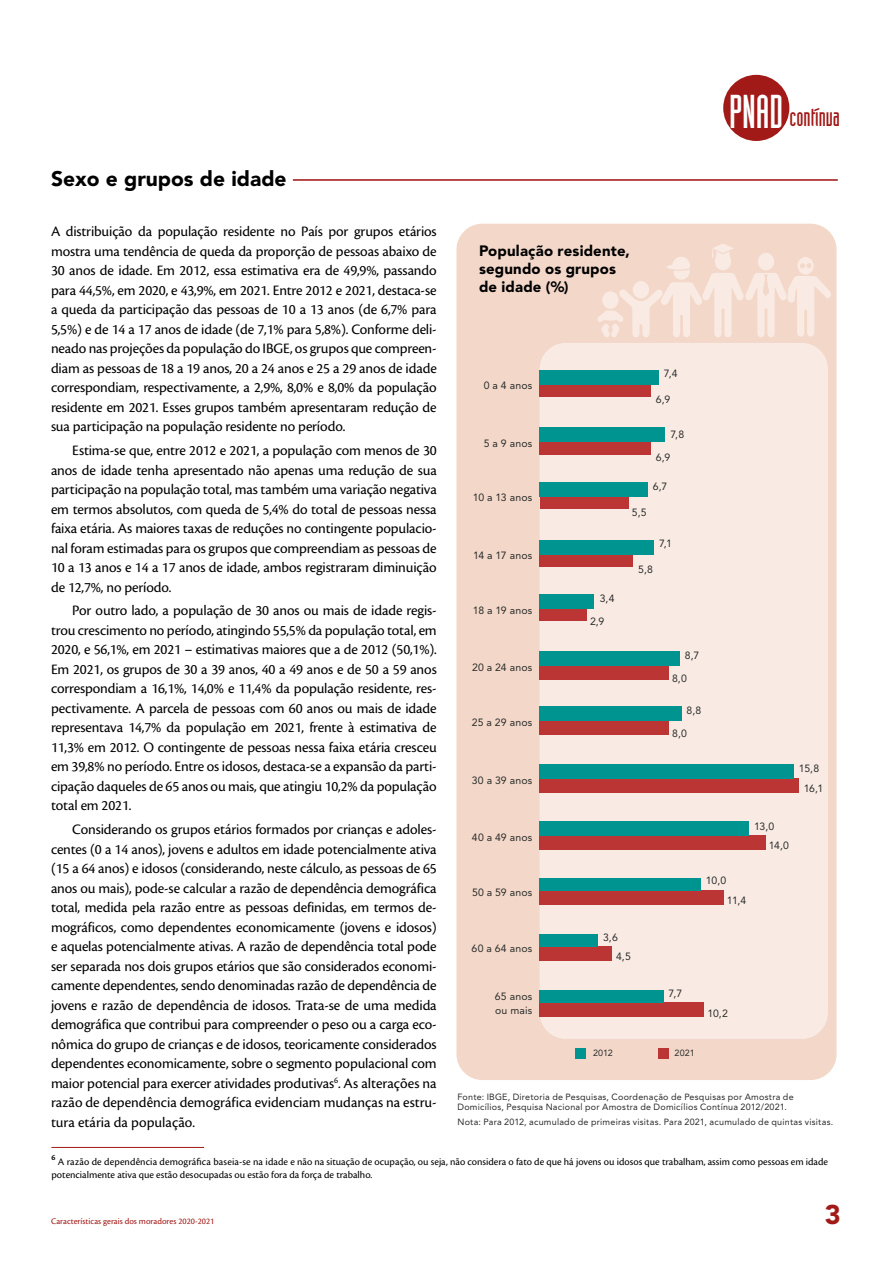
<style>
.page{position:relative;width:893px;height:1263px;background:#fff}
.page>*{position:absolute;margin:0;border:0;box-sizing:border-box;transform-origin:0 0}
.t1{font:900 27px "Avenir LT Std";color:#a11a17}
.t2{font:24px "Industria LT Std Solid";color:#a11a17}
.t3{font:900 21px "Avenir LT Std";color:#000}
.t4{font:15px/19.5px "Cronos Pro";letter-spacing:-.01em;color:#000;text-align:justify}
.t5{font:900 15px/18px "Avenir LT Std";letter-spacing:.01em;color:#000}
.t6{font:10.5px/12.8px "Cronos Pro";color:#000}
.t7{font:10.5px/13.5px "Avenir LT Std";letter-spacing:.02em;color:#292a29}
.t8{font:9px/10.5px "Avenir LT Std";letter-spacing:.025em;color:#292a29}
.t9{font:9px "Cronos Pro";color:#a11a17}
.s1{font-size:46.5px;color:#fff}
</style>
<div class="page">
<div style="left:723px;top:75px;width:66px;height:66px;background:#a11a17;border-radius:50%"></div>
<hr style="left:293px;top:179px;width:545px;height:2px;background:#a11a17">
<div style="left:456px;top:224px;width:380px;height:856px;background:#f3d8c9;border-radius:26px"></div>
<div style="left:540px;top:343px;width:288px;height:696px;background:#f9ebe4;border-radius:26px"></div>
<div style="left:539px;top:384px;width:112px;height:13px;background:#ba3534"></div>
<div style="left:539px;top:370px;width:120px;height:14px;background:#009490"></div>
<div style="left:539px;top:442px;width:112px;height:12px;background:#ba3534"></div>
<div style="left:539px;top:428px;width:126px;height:14px;background:#009490"></div>
<div style="left:539px;top:497px;width:89px;height:12px;background:#ba3534"></div>
<div style="left:539px;top:483px;width:108px;height:14px;background:#009490"></div>
<div style="left:539px;top:554px;width:94px;height:12px;background:#ba3534"></div>
<div style="left:539px;top:540px;width:115px;height:14px;background:#009490"></div>
<div style="left:539px;top:609px;width:47px;height:12px;background:#ba3534"></div>
<div style="left:539px;top:595px;width:55px;height:14px;background:#009490"></div>
<div style="left:539px;top:666px;width:130px;height:14px;background:#ba3534"></div>
<div style="left:539px;top:652px;width:141px;height:14px;background:#009490"></div>
<div style="left:539px;top:721px;width:130px;height:14px;background:#ba3534"></div>
<div style="left:539px;top:707px;width:143px;height:14px;background:#009490"></div>
<div style="left:539px;top:779px;width:260px;height:14px;background:#ba3534"></div>
<div style="left:539px;top:765px;width:255px;height:14px;background:#009490"></div>
<div style="left:539px;top:836px;width:227px;height:14px;background:#ba3534"></div>
<div style="left:539px;top:821px;width:210px;height:15px;background:#009490"></div>
<div style="left:539px;top:890px;width:185px;height:14px;background:#ba3534"></div>
<div style="left:539px;top:878px;width:162px;height:12px;background:#009490"></div>
<div style="left:539px;top:947px;width:73px;height:14px;background:#ba3534"></div>
<div style="left:539px;top:934px;width:59px;height:13px;background:#009490"></div>
<div style="left:539px;top:1003px;width:165px;height:14px;background:#ba3534"></div>
<div style="left:539px;top:990px;width:125px;height:13px;background:#009490"></div>
<div style="left:575px;top:1048px;width:11px;height:11px;background:#009490"></div>
<div style="left:658px;top:1048px;width:11px;height:11px;background:#ba3534"></div>
<svg style="left:597px;top:244px;width:234px;height:93px"></svg>
<hr style="left:51px;top:1147px;width:153px;height:1px;background:#a11a17">
<h3 class="t3" style="left:51px;top:166px;width:237px">Sexo e grupos de idade</h3>
<h2 class="t2" style="left:729px;top:105px;width:112px"><span class="s1">PNAD</span> contínua</h2>
<p class="t4" style="left:51px;top:222px;width:387px">A distribuição da população residente no País por grupos etários mostra uma tendência de queda da proporção de pessoas abaixo de 30 anos de idade. Em 2012, essa estimativa era de 49,9%, passando para 44,5%, em 2020, e 43,9%, em 2021. Entre 2012 e 2021, destaca-se a queda da participação das pessoas de 10 a 13 anos (de 6,7% para 5,5%) e de 14 a 17 anos de idade (de 7,1% para 5,8%). Conforme deli&shy;neado nas projeções da população do IBGE, os grupos que compreen&shy;diam as pessoas de 18 a 19 anos, 20 a 24 anos e 25 a 29 anos de idade correspondiam, respectivamente, a 2,9%, 8,0% e 8,0% da população residente em 2021. Esses grupos também apresentaram redução de sua participação na população residente no período.</p>
<p class="t4" style="left:51px;top:441px;width:387px;text-indent:21px">Estima-se que, entre 2012 e 2021, a população com menos de 30 anos de idade tenha apresentado não apenas uma redução de sua participação na população total, mas também uma variação negativa em termos absolutos, com queda de 5,4% do total de pessoas nessa faixa etária. As maiores taxas de reduções no contingente populacio&shy;nal foram estimadas para os grupos que compreendiam as pessoas de 10 a 13 anos e 14 a 17 anos de idade, ambos registraram diminuição de 12,7%, no período.</p>
<p class="t4" style="left:51px;top:601px;width:387px;text-indent:21px">Por outro lado, a população de 30 anos ou mais de idade regis&shy;trou crescimento no período, atingindo 55,5% da população total, em 2020, e 56,1%, em 2021 – estimativas maiores que a de 2012 (50,1%).<br>Em 2021, os grupos de 30 a 39 anos, 40 a 49 anos e de 50 a 59 anos correspondiam a 16,1%, 14,0% e 11,4% da população residente, res&shy;pectivamente. A parcela de pessoas com 60 anos ou mais de idade representava 14,7% da população em 2021, frente à estimativa de 11,3% em 2012. O contingente de pessoas nessa faixa etária cresceu em 39,8% no período. Entre os idosos, destaca-se a expansão da parti&shy;cipação daqueles de 65 anos ou mais, que atingiu 10,2% da população total em 2021.</p>
<p class="t4" style="left:51px;top:820px;width:387px;text-indent:21px">Considerando os grupos etários formados por crianças e adoles&shy;centes (0 a 14 anos), jovens e adultos em idade potencialmente ativa (15 a 64 anos) e idosos (considerando, neste cálculo, as pessoas de 65 anos ou mais), pode-se calcular a razão de dependência demográfica total, medida pela razão entre as pessoas definidas, em termos de&shy;mográficos, como dependentes economicamente (jovens e idosos) e aquelas potencialmente ativas. A razão de dependência total pode ser separada nos dois grupos etários que são considerados economi&shy;camente dependentes, sendo denominadas razão de dependência de jovens e razão de dependência de idosos. Trata-se de uma medida demográfica que contribui para compreender o peso ou a carga eco&shy;nômica do grupo de crianças e de idosos, teoricamente considerados dependentes economicamente, sobre o segmento populacional com maior potencial para exercer atividades produtivas<sup>6</sup>. As alterações na razão de dependência demográfica evidenciam mudanças na estru&shy;tura etária da população.</p>
<p class="t6" style="left:51px;top:1155px;width:778px"><sup>6</sup> A razão de dependência demográfica baseia-se na idade e não na situação de ocupação, ou seja, não considera o fato de que há jovens ou idosos que trabalham, assim como pessoas em idade potencialmente ativa que estão desocupadas ou estão fora da força de trabalho.</p>
<p class="t5" style="left:479px;top:242px;width:152px">População residente, segundo os grupos de idade (%)</p>
<p class="t7" style="left:664px;top:367px;width:15px">7,4</p>
<p class="t7" style="left:484px;top:379px;width:50px">0 a 4 anos</p>
<p class="t7" style="left:656px;top:393px;width:16px">6,9</p>
<p class="t7" style="left:670px;top:428px;width:15px">7,8</p>
<p class="t7" style="left:484px;top:436px;width:50px">5 a 9 anos</p>
<p class="t7" style="left:656px;top:450px;width:16px">6,9</p>
<p class="t7" style="left:653px;top:479px;width:16px">6,7</p>
<p class="t7" style="left:473px;top:491px;width:61px">10 a 13 anos</p>
<p class="t7" style="left:632px;top:505px;width:16px">5,5</p>
<p class="t7" style="left:659px;top:537px;width:14px">7,1</p>
<p class="t7" style="left:473px;top:549px;width:61px">14 a 17 anos</p>
<p class="t7" style="left:638px;top:563px;width:16px">5,8</p>
<p class="t7" style="left:600px;top:592px;width:16px">3,4</p>
<p class="t7" style="left:473px;top:603px;width:61px">18 a 19 anos</p>
<p class="t7" style="left:590px;top:614px;width:16px">2,9</p>
<p class="t7" style="left:685px;top:649px;width:16px">8,7</p>
<p class="t7" style="left:472px;top:661px;width:62px">20 a 24 anos</p>
<p class="t7" style="left:672px;top:672px;width:16px">8,0</p>
<p class="t7" style="left:686px;top:704px;width:16px">8,8</p>
<p class="t7" style="left:472px;top:716px;width:62px">25 a 29 anos</p>
<p class="t7" style="left:672px;top:727px;width:16px">8,0</p>
<p class="t7" style="left:799px;top:762px;width:22px">15,8</p>
<p class="t7" style="left:472px;top:774px;width:62px">30 a 39 anos</p>
<p class="t7" style="left:804px;top:782px;width:21px">16,1</p>
<p class="t7" style="left:754px;top:819px;width:22px">13,0</p>
<p class="t7" style="left:472px;top:831px;width:62px">40 a 49 anos</p>
<p class="t7" style="left:769px;top:839px;width:22px">14,0</p>
<p class="t7" style="left:706px;top:874px;width:22px">10,0</p>
<p class="t7" style="left:472px;top:886px;width:62px">50 a 59 anos</p>
<p class="t7" style="left:727px;top:893px;width:21px">11,4</p>
<p class="t7" style="left:603px;top:930px;width:16px">3,6</p>
<p class="t7" style="left:472px;top:942px;width:62px">60 a 64 anos</p>
<p class="t7" style="left:616px;top:950px;width:16px">4,5</p>
<p class="t7" style="left:669px;top:987px;width:15px">7,7</p>
<p class="t7" style="left:495px;top:990px;width:39px">65 anos ou mais</p>
<p class="t7" style="left:707px;top:1006px;width:22px">10,2</p>
<p class="t8" style="left:593px;top:1048px;width:21px">2012</p>
<p class="t8" style="left:675px;top:1048px;width:22px">2021</p>
<p class="t8" style="left:457px;top:1091px;width:338px">Fonte: IBGE, Diretoria de Pesquisas, Coordenação de Pesquisas por Amostra de<br>Domicílios, Pesquisa Nacional por Amostra de Domicílios Contínua 2012/2021.</p>
<p class="t8" style="left:457px;top:1117px;width:377px">Nota: Para 2012, acumulado de primeiras visitas. Para 2021, acumulado de quintas visitas.</p>
<p class="t9" style="left:51px;top:1216px;width:165px">Características gerais dos moradores 2020-2021</p>
<h1 class="t1" style="left:825px;top:1198px;width:17px">3</h1>
</div>
